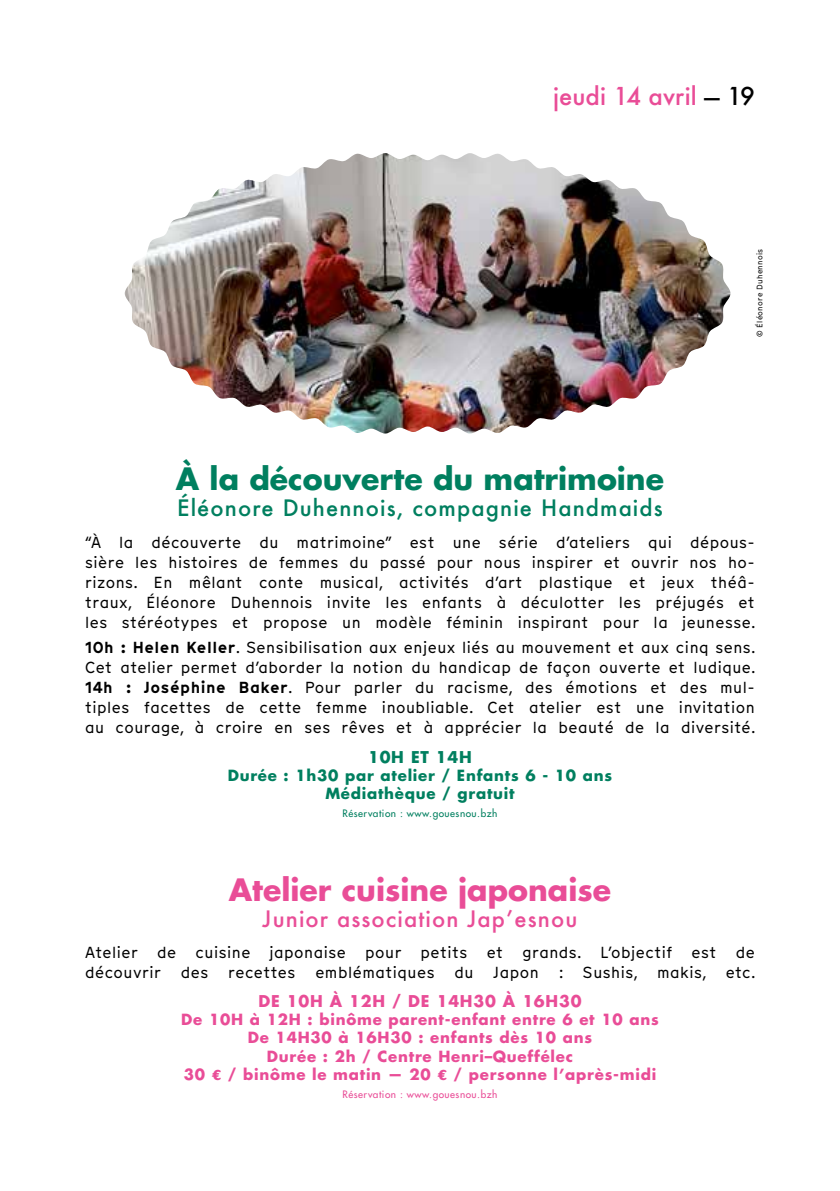
<style>
.page{position:relative;width:840px;height:1191px;background:#fff}
.page>*{position:absolute;margin:0;border:0;box-sizing:border-box;transform-origin:0 0}
.t1{font:700 30px "Futura";color:#007f5f}
.t2{font:700 30px "Futura";color:#e94d97}
.t3{font:500 24px "Futura";color:#e94d97}
.t4{font:500 22px "Futura";letter-spacing:.05em;color:#007f5f}
.t5{font:500 22px "Futura";letter-spacing:.05em;color:#e94d97}
.t6{font:16px/20px "Munken Sans";letter-spacing:.03em;color:#000;text-align:justify}
.t7{font:700 15.8px "Futura";letter-spacing:.05em;color:#e94d97}
.t8{font:700 15.8px "Futura";letter-spacing:.05em;color:#007f5f}
.t9{font:700 15px/18px "Futura";letter-spacing:.05em;color:#e94d97;text-align:center}
.t10{font:700 15px/18px "Futura";letter-spacing:.05em;color:#007f5f;text-align:center}
.t11{font:10px "Futura";letter-spacing:.05em;color:#007f5f}
.t12{font:10px "Futura";letter-spacing:.05em;color:#e94d97}
.t13{font:8px "Munken Sans";letter-spacing:.03em;color:#000}
.s1{color:#000}
.s2{font-weight:700}
.s3{font-family:"Faune Display";font-weight:900}
</style>
<div class="page">
<img style="left:125px;top:153px;width:605px;height:281px">
<h2 class="t3" style="left:553px;top:79px;width:203px">jeudi 14 avril <span class="s1">— 19</span></h2>
<p class="t13" style="left:753px;top:337px;width:90px;rotate:-90deg">© Éléonore Duhennois</p>
<h1 class="t1" style="left:176px;top:459px;width:489px">À la découverte du matrimoine</h1>
<h3 class="t4" style="left:177px;top:493px;width:487px">Éléonore Duhennois, compagnie Handmaids</h3>
<p class="t6" style="left:85px;top:531px;width:671px">“À la découverte du matrimoine” est une série d’ateliers qui dépous&shy;sière les histoires de femmes du passé pour nous inspirer et ouvrir nos ho&shy;rizons. En mêlant conte musical, activités d’art plastique et jeux théâ&shy;traux, Éléonore Duhennois invite les enfants à déculotter les préjugés et les stéréotypes et propose un modèle féminin inspirant pour la jeunesse.</p>
<p class="t6" style="left:85px;top:637px;width:671px"><span class="s2">10h : Helen Keller</span>. Sensibilisation aux enjeux liés au mouvement et aux cinq sens.<br>Cet atelier permet d’aborder la notion du handicap de façon ouverte et ludique.<br><span class="s2">14h : Joséphine Baker</span>. Pour parler du racisme, des émotions et des mul&shy;tiples facettes de cette femme inoubliable. Cet atelier est une invitation au courage, à croire en ses rêves et à apprécier la beauté de la diversité.</p>
<p class="t8" style="left:368px;top:746px;width:105px">10H ET 14H</p>
<p class="t10" style="left:227px;top:766px;width:386px">Durée : 1h30 par atelier / Enfants 6 - 10 ans<br>Médiathèque / gratuit</p>
<p class="t11" style="left:342px;top:806px;width:156px">Réservation : www.gouesnou.bzh</p>
<h1 class="t2" style="left:229px;top:869px;width:383px">Atelier cuisine japonaise</h1>
<h3 class="t5" style="left:262px;top:903px;width:316px">Junior association Jap’esnou</h3>
<p class="t6" style="left:85px;top:942px;width:671px">Atelier de cuisine japonaise pour petits et grands. L’objectif est de découvrir des recettes emblématiques du Japon : Sushis, makis, etc.</p>
<p class="t7" style="left:258px;top:991px;width:324px">DE 10H À 12H / DE 14H30 À 16H30</p>
<p class="t9" style="left:181px;top:1010px;width:478px">De 10H à 12H : binôme parent-enfant entre 6 et 10 ans De 14H30 à 16H30 : enfants dès 10 ans<br>Durée : 2h / Centre Henri–Queffélec<br>30 <span class="s3">€</span> / binôme le matin — 20 <span class="s3">€</span> / personne l’après-midi</p>
<p class="t12" style="left:342px;top:1087px;width:156px">Réservation : www.gouesnou.bzh</p>
</div>
